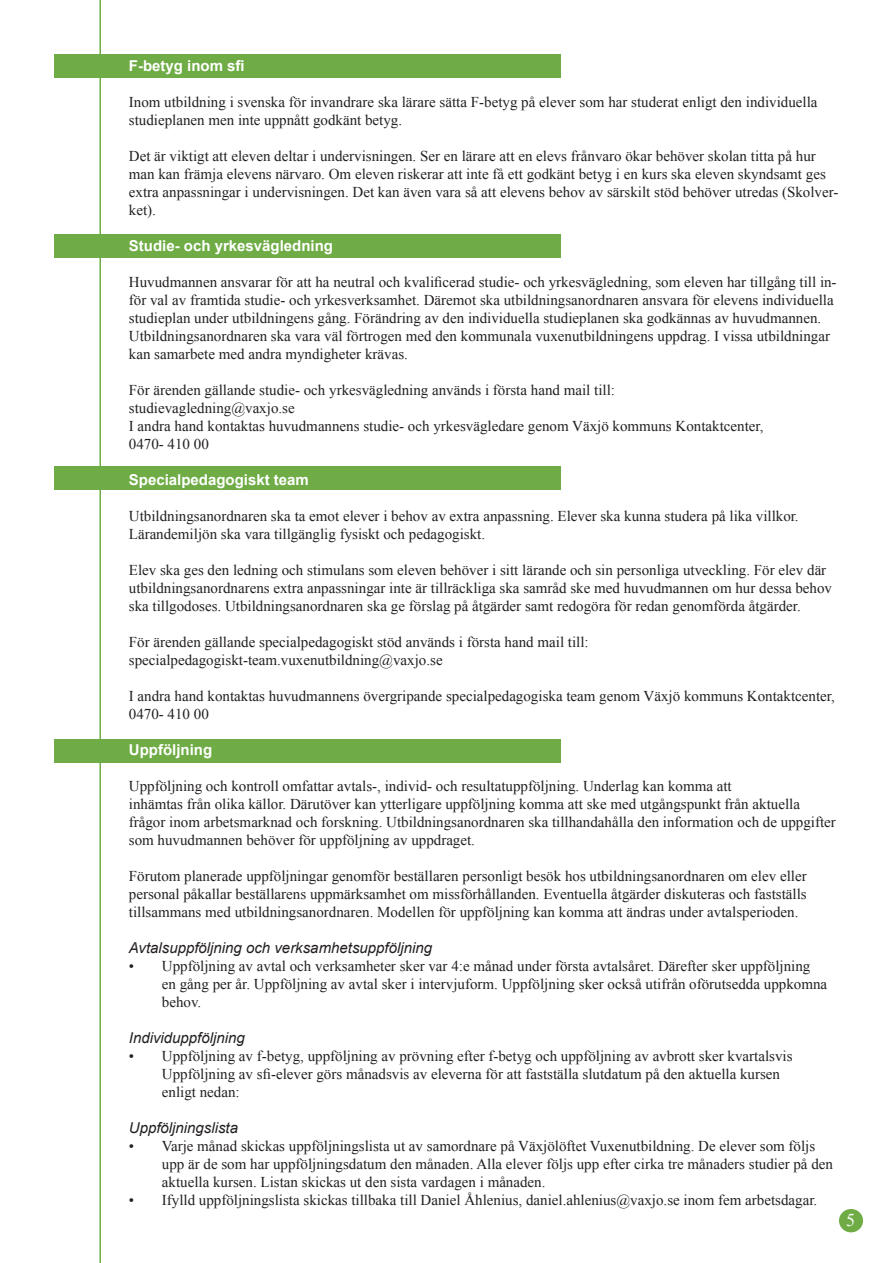
<style>
.page{position:relative;width:893px;height:1263px;background:#fff}
.page>*{position:absolute;margin:0;border:0;box-sizing:border-box;transform-origin:0 0}
.t1{font:18px "Times New Roman";color:#fff}
.t2{font:15px/18px "Times New Roman";color:#231f20}
.t3{font:italic 15px "Arial";color:#231f20}
.t4{font:700 15px "Arial";color:#fff}
</style>
<div class="page">
<div style="left:54px;top:739px;width:506px;height:23px;background:#6fac45"></div>
<div style="left:54px;top:54px;width:506px;height:23px;background:#6fac45"></div>
<div style="left:54px;top:234px;width:506px;height:23px;background:#6fac45"></div>
<div style="left:54px;top:467px;width:506px;height:23px;background:#6fac45"></div>
<hr style="left:99px;top:0;width:2px;height:1263px;background:#6fac45">
<div style="left:839px;top:1209px;width:24px;height:23px;background:#6fac45;border-radius:50%"></div>
<p class="t4" style="left:129px;top:56px;width:117px">F-betyg inom sfi</p>
<p class="t2" style="left:129px;top:93px;width:690px">Inom utbildning i svenska för invandrare ska lärare sätta F-betyg på elever som har studerat enligt den individuella studieplanen men inte uppnått godkänt betyg.</p>
<p class="t2" style="left:129px;top:147px;width:711px">Det är viktigt att eleven deltar i undervisningen. Ser en lärare att en elevs frånvaro ökar behöver skolan titta på hur man kan främja elevens närvaro. Om eleven riskerar att inte få ett godkänt betyg i en kurs ska eleven skyndsamt ges extra anpassningar i undervisningen. Det kan även vara så att elevens behov av särskilt stöd behöver utredas (Skolver&shy;ket).</p>
<p class="t4" style="left:129px;top:236px;width:206px">Studie- och yrkesvägledning</p>
<p class="t2" style="left:129px;top:273px;width:709px">Huvudmannen ansvarar för att ha neutral och kvalificerad studie- och yrkesvägledning, som eleven har tillgång till in&shy;för val av framtida studie- och yrkesverksamhet. Däremot ska utbildningsanordnaren ansvara för elevens individuella studieplan under utbildningens gång. Förändring av den individuella studieplanen ska godkännas av huvudmannen.<br>Utbildningsanordnaren ska vara väl förtrogen med den kommunala vuxenutbildningens uppdrag. I vissa utbildningar kan samarbete med andra myndigheter krävas.</p>
<p class="t2" style="left:129px;top:381px;width:636px">För ärenden gällande studie- och yrkesvägledning används i första hand mail till: studievagledning@vaxjo.se<br>I andra hand kontaktas huvudmannens studie- och yrkesvägledare genom Växjö kommuns Kontaktcenter, 0470- 410 00</p>
<p class="t4" style="left:129px;top:470px;width:182px">Specialpedagogiskt team</p>
<p class="t2" style="left:129px;top:507px;width:671px">Utbildningsanordnaren ska ta emot elever i behov av extra anpassning. Elever ska kunna studera på lika villkor.<br>Lärandemiljön ska vara tillgänglig fysiskt och pedagogiskt.</p>
<p class="t2" style="left:129px;top:561px;width:705px">Elev ska ges den ledning och stimulans som eleven behöver i sitt lärande och sin personliga utveckling. För elev där utbildningsanordnarens extra anpassningar inte är tillräckliga ska samråd ske med huvudmannen om hur dessa behov ska tillgodoses. Utbildningsanordnaren ska ge förslag på åtgärder samt redogöra för redan genomförda åtgärder.</p>
<p class="t2" style="left:129px;top:633px;width:461px">För ärenden gällande specialpedagogiskt stöd används i första hand mail till: specialpedagogiskt-team.vuxenutbildning@vaxjo.se</p>
<p class="t2" style="left:129px;top:687px;width:708px">I andra hand kontaktas huvudmannens övergripande specialpedagogiska team genom Växjö kommuns Kontaktcenter,<br>0470- 410 00</p>
<p class="t4" style="left:129px;top:740px;width:85px">Uppföljning</p>
<p class="t2" style="left:129px;top:777px;width:708px">Uppföljning och kontroll omfattar avtals-, individ- och resultatuppföljning. Underlag kan komma att<br>inhämtas från olika källor. Därutöver kan ytterligare uppföljning komma att ske med utgångspunkt från aktuella frågor inom arbetsmarknad och forskning. Utbildningsanordnaren ska tillhandahålla den information och de uppgifter som huvudmannen behöver för uppföljning av uppdraget.</p>
<p class="t2" style="left:129px;top:867px;width:679px;text-align:justify">Förutom planerade uppföljningar genomför beställaren personligt besök hos utbildningsanordnaren om elev eller personal påkallar beställarens uppmärksamhet om missförhållanden. Eventuella åtgärder diskuteras och fastställs tillsammans med utbildningsanordnaren. Modellen för uppföljning kan komma att ändras under avtalsperioden.</p>
<p class="t3" style="left:129px;top:938px;width:305px">Avtalsuppföljning och verksamhetsuppföljning</p>
<p class="t2" style="left:162px;top:957px;width:667px;text-indent:-33px">• Uppföljning av avtal och verksamheter sker var 4:e månad under första avtalsåret. Därefter sker uppföljning en gång per år. Uppföljning av avtal sker i intervjuform. Uppföljning sker också utifrån oförutsedda uppkomna behov.</p>
<p class="t3" style="left:129px;top:1028px;width:117px">Individuppföljning</p>
<p class="t2" style="left:162px;top:1047px;width:632px;text-indent:-33px">• Uppföljning av f-betyg, uppföljning av prövning efter f-betyg och uppföljning av avbrott sker kvartalsvis<br>Uppföljning av sfi-elever görs månadsvis av eleverna för att fastställa slutdatum på den aktuella kursen enligt nedan:</p>
<p class="t3" style="left:129px;top:1118px;width:111px">Uppföljningslista</p>
<p class="t2" style="left:162px;top:1137px;width:673px;text-indent:-33px">• Varje månad skickas uppföljningslista ut av samordnare på Växjölöftet Vuxenutbildning. De elever som följs upp är de som har uppföljningsdatum den månaden. Alla elever följs upp efter cirka tre månaders studier på den aktuella kursen. Listan skickas ut den sista vardagen i månaden.</p>
<p class="t2" style="left:129px;top:1191px;width:690px">• Ifylld uppföljningslista skickas tillbaka till Daniel Åhlenius, daniel.ahlenius@vaxjo.se inom fem arbetsdagar.</p>
<p class="t1" style="left:846px;top:1207px;width:10px">5</p>
</div>
